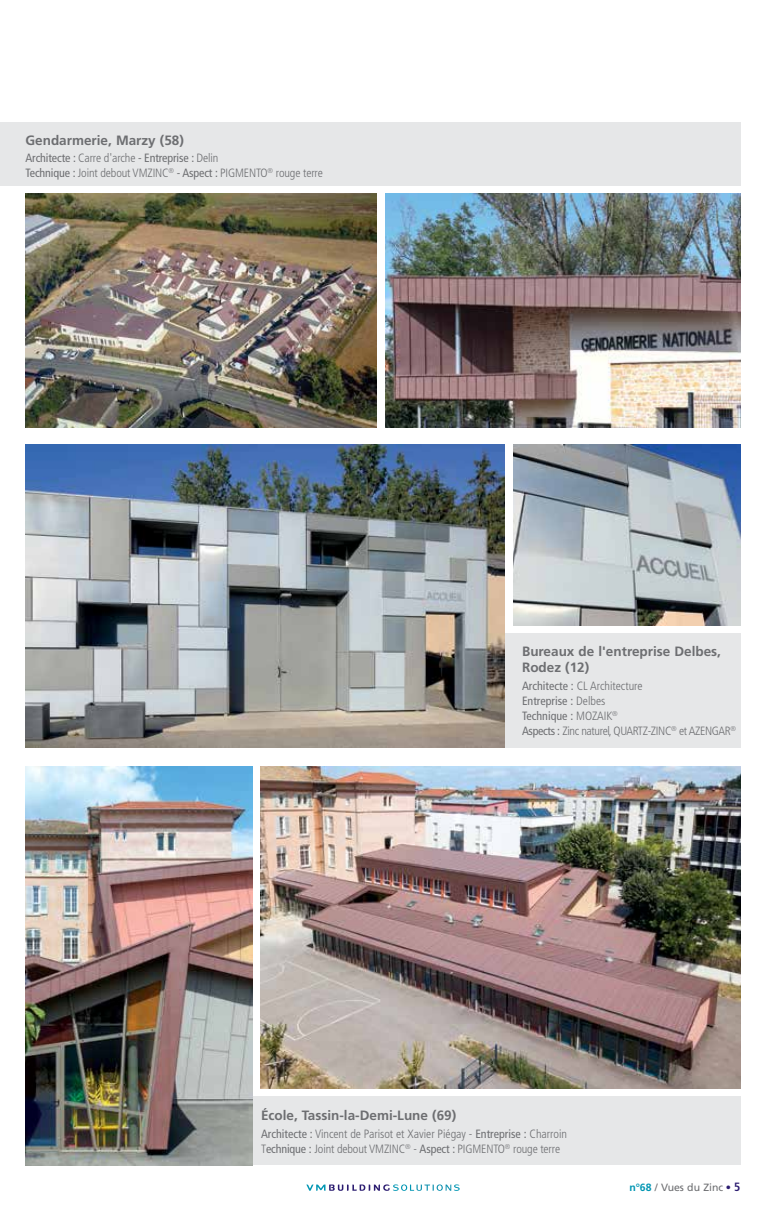
<style>
.page{position:relative;width:766px;height:1208px;background:#fff}
.page>*{position:absolute;margin:0;border:0;box-sizing:border-box;transform-origin:0 0}
.t1{font:700 13.5px/16.2px "Frutiger LT Pro";color:#6d6e71}
.t2{font:300 condensed 12px/15px "Frutiger LT Pro";letter-spacing:-.01em;color:#6d6e71}
.t3{font:300 condensed 12px/15px "Frutiger LT Pro";letter-spacing:-.03em;color:#6d6e71}
.t4{font:10.5px "Frutiger LT Pro";color:#6d6e71}
.s1{font-weight:400}
.s2{font-weight:700;color:#0096b3}
.s3{font-weight:700;font-stretch:condensed;color:#2b1c70}
.s4{font-weight:700;font-stretch:condensed;font-size:12px;color:#2b1c70}
</style>
<div class="page">
<svg style="left:306px;top:1184px;width:153px;height:6px"></svg>
<div style="left:452px;top:633px;width:288px;height:115px;background:#e6e7e8"></div>
<div style="left:179px;top:1096px;width:561px;height:69px;background:#e6e7e8"></div>
<div style="left:0;top:122px;width:740px;height:63px;background:#e6e7e8"></div>
<img style="left:385px;top:194px;width:355px;height:234px">
<img style="left:26px;top:194px;width:350px;height:234px">
<img style="left:261px;top:766px;width:479px;height:322px">
<img style="left:26px;top:766px;width:226px;height:399px">
<img style="left:26px;top:445px;width:478px;height:303px">
<img style="left:513px;top:445px;width:227px;height:180px">
<p class="t1" style="left:26px;top:132px;width:160px">Gendarmerie, Marzy (58)</p>
<p class="t2" style="left:26px;top:150px;width:299px"><span class="s1">Architecte :</span> Carre d'arche <span class="s1">- Entreprise :</span> Delin<br><span class="s1">Technique :</span> Joint debout VMZINC<sup>®</sup> <span class="s1">- Aspect :</span> PIGMENTO<sup>®</sup> rouge terre</p>
<p class="t1" style="left:522px;top:643px;width:200px">Bureaux de l'entreprise Delbes,<br>Rodez (12)</p>
<p class="t3" style="left:522px;top:678px;width:216px"><span class="s1">Architecte :</span> CL Architecture<br><span class="s1">Entreprise :</span> Delbes<br><span class="s1">Technique :</span> MOZAIK<sup>®<br></sup><span class="s1">Aspects :</span> Zinc naturel, QUARTZ-ZINC<sup>®</sup> et AZENGAR<sup>®</sup></p>
<p class="t1" style="left:261px;top:1107px;width:197px">École, Tassin-la-Demi-Lune (69)</p>
<p class="t2" style="left:261px;top:1126px;width:307px"><span class="s1">Architecte :</span> Vincent de Parisot et Xavier Piégay - <span class="s1">Entreprise :</span> Charroin<br>T<span class="s1">echnique :</span> Joint debout VMZINC<sup>®</sup> - <span class="s1">Aspect :</span> PIGMENTO<sup>®</sup> rouge terre</p>
<p class="t4" style="left:629px;top:1181px;width:113px"><span class="s2">n°68</span> / Vues du Zinc <span class="s3">•</span> <span class="s4">5</span></p>
</div>
